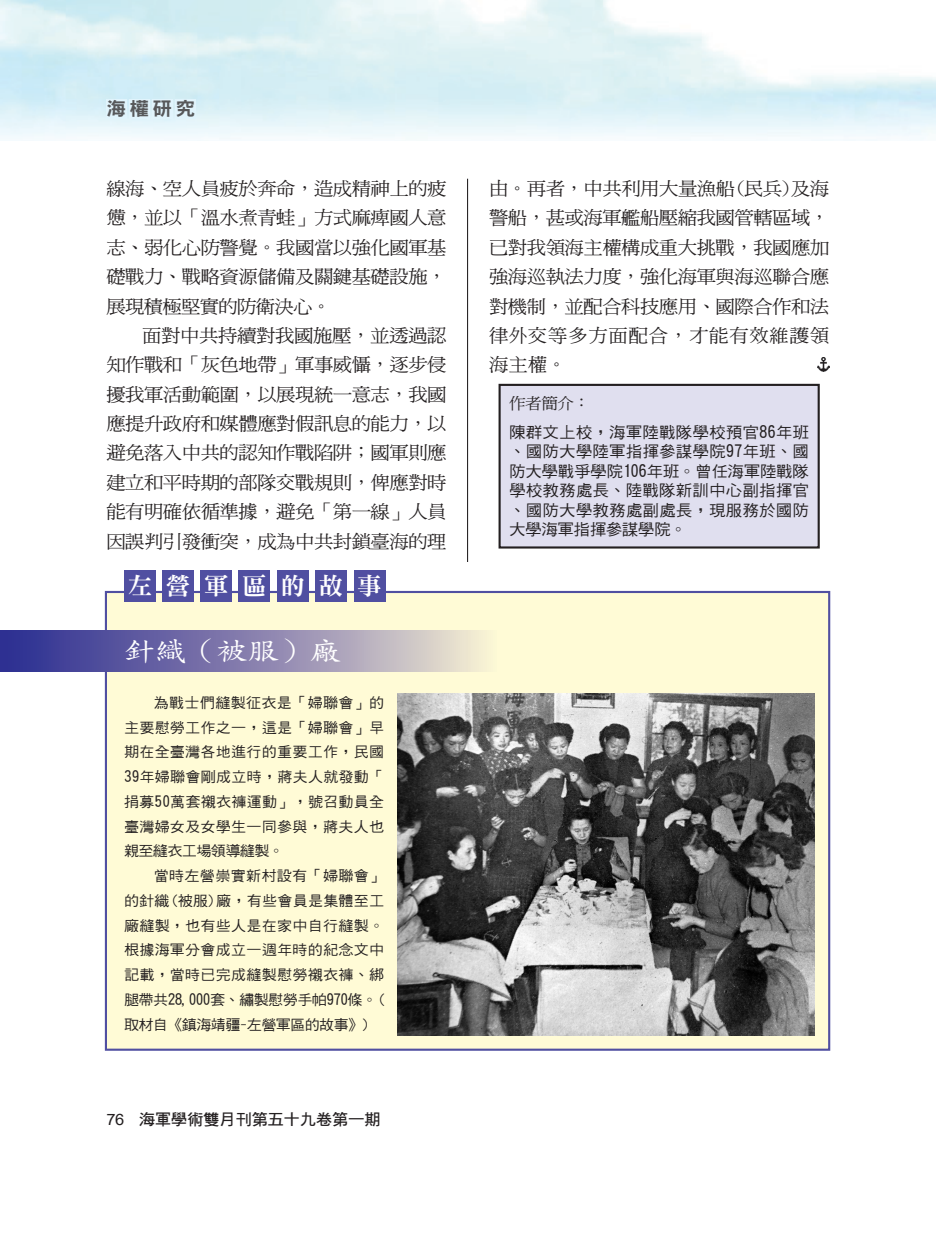
<style>
.page{position:relative;width:936px;height:1234px;background:#fff}
.page>*{position:absolute;margin:0;border:0;box-sizing:border-box;transform-origin:0 0}
.補標{font:27px "DF Kai Shu Md HK BF";color:#fff;scale:1.18 1}
.補標-2{font:24.15px "DFN Ming XB HK BF";color:#fff}
.t1{font:18.6px "DFN Hei XB HK BF";color:#57585a;scale:1.05 1}
.t2{font:18.45px/29.4px "DF Ming Md HK BF";letter-spacing:-.025em;color:#231f20;text-align:justify;scale:1.05 1}
.作者簡介-內文{font:15.6px/19.5px "DF Hei Md HK BF";letter-spacing:.01em;color:#231f20;text-align:justify;scale:1.05 1}
.t3{font:15.6px "DF Hei Bd HK BF";letter-spacing:-.025em;color:#231f20;scale:1.05 1}
.作者簡介{font:15.6px "DF Ming Md HK BF";color:#231f20;scale:1.05 1}
.補標文{font:14.25px/24.8px "DF Hei Md HK BF";letter-spacing:.02em;color:#231f20;text-align:justify;scale:1.05 1}
.s1{font-family:"Arial"}
</style>
<div class="page">
<hr style="left:467px;top:179px;width:1px;height:871px;background:#231f20">
<div style="left:106px;top:99px;width:20px;height:19px;background:#e1f4fc"></div>
<div style="left:153px;top:99px;width:20px;height:19px;background:#e1f4fc"></div>
<div style="left:130px;top:99px;width:20px;height:19px;background:#e1f4fc"></div>
<div style="left:176px;top:99px;width:20px;height:19px;background:#e1f4fc"></div>
<div style="left:499px;top:385px;width:319px;height:162px;background:#e0dfef"></div>
<div style="left:498px;top:384px;width:321px;height:164px;border:2px solid #231f20"></div>
<img style="left:817px;top:357px;width:12px;height:14px">
<div style="left:106px;top:592px;width:723px;height:457px;background:#fffbd6"></div>
<div style="left:0;top:630px;width:496px;height:41px;background:linear-gradient(to right,#25248e,#f1e7d2)"></div>
<div style="left:200px;top:570px;width:32px;height:31px;background:#504fa1"></div>
<div style="left:238px;top:570px;width:32px;height:31px;background:#504fa1"></div>
<div style="left:277px;top:570px;width:31px;height:31px;background:#504fa1"></div>
<div style="left:315px;top:570px;width:32px;height:31px;background:#504fa1"></div>
<div style="left:353px;top:570px;width:32px;height:31px;background:#504fa1"></div>
<div style="left:124px;top:570px;width:32px;height:31px;background:#504fa1"></div>
<div style="left:162px;top:570px;width:32px;height:31px;background:#504fa1"></div>
<img style="left:397px;top:693px;width:417px;height:341px">
<p class="t1" style="left:106px;top:99px;width:86px">海權研究</p>
<p class="t2" style="left:106px;top:174px;width:325px">線海、空人員疲於奔命，造成精神上的疲憊，並以「溫水煮青蛙」方式麻痺國人意志、弱化心防警覺。我國當以強化國軍基礎戰力、戰略資源儲備及關鍵基礎設施，展現積極堅實的防衛決心。</p>
<p class="t2" style="left:106px;top:320px;width:325px;text-indent:36px">面對中共持續對我國施壓，並透過認知作戰和「灰色地帶」軍事威懾，逐步侵擾我軍活動範圍，以展現統一意志，我國應提升政府和媒體應對假訊息的能力，以避免落入中共的認知作戰陷阱；國軍則應建立和平時期的部隊交戰規則，俾應對時能有明確依循準據，避免「第一線」人員因誤判引發衝突，成為中共封鎖臺海的理</p>
<p class="補標-2" style="left:128px;top:573px;width:26px">左</p>
<p class="補標-2" style="left:166px;top:573px;width:26px">營</p>
<p class="補標-2" style="left:204px;top:573px;width:26px">軍</p>
<p class="補標-2" style="left:242px;top:573px;width:26px">區</p>
<p class="補標-2" style="left:280px;top:573px;width:26px">的</p>
<p class="補標-2" style="left:318px;top:573px;width:26px">故</p>
<p class="補標-2" style="left:357px;top:573px;width:26px">事</p>
<p class="補標" style="left:123px;top:637px;width:187px">針織（被服）廠</p>
<p class="補標文" style="left:124px;top:690px;width:249px;text-indent:30px">為戰士們縫製征衣是「婦聯會」的主要慰勞工作之一，這是「婦聯會」早期在全臺灣各地進行的重要工作，民國39年婦聯會剛成立時，蔣夫人就發動「捐募50萬套襯衣褲運動」，號召動員全臺灣婦女及女學生一同參與，蔣夫人也親至縫衣工場領導縫製。</p>
<p class="補標文" style="left:124px;top:863px;width:249px;text-indent:30px">當時左營崇實新村設有「婦聯會」的針織(被服)廠，有些會員是集體至工廠縫製，也有些人是在家中自行縫製。根據海軍分會成立一週年時的紀念文中記載，當時已完成縫製慰勞襯衣褲、綁腿帶共28,000套、繡製慰勞手帕970條。(取材自《鎮海靖疆-左營軍區的故事》)</p>
<p class="t3" style="left:106px;top:1111px;width:263px"><span class="s1">76</span> 海軍學術雙月刊第五十九卷第一期</p>
<p class="t2" style="left:489px;top:174px;width:325px">由。再者，中共利用大量漁船(民兵)及海警船，甚或海軍艦船壓縮我國管轄區域，已對我領海主權構成重大挑戰，我國應加強海巡執法力度，強化海軍與海巡聯合應對機制，並配合科技應用、國際合作和法律外交等多方面配合，才能有效維護領海主權。</p>
<p class="作者簡介" style="left:509px;top:395px;width:78px">作者簡介：</p>
<p class="作者簡介-內文" style="left:509px;top:422px;width:287px">陳群文上校，海軍陸戰隊學校預官86年班、國防大學陸軍指揮參謀學院97年班、國防大學戰爭學院106年班。曾任海軍陸戰隊學校教務處長、陸戰隊新訓中心副指揮官、國防大學教務處副處長，現服務於國防大學海軍指揮參謀學院。</p>
</div>
